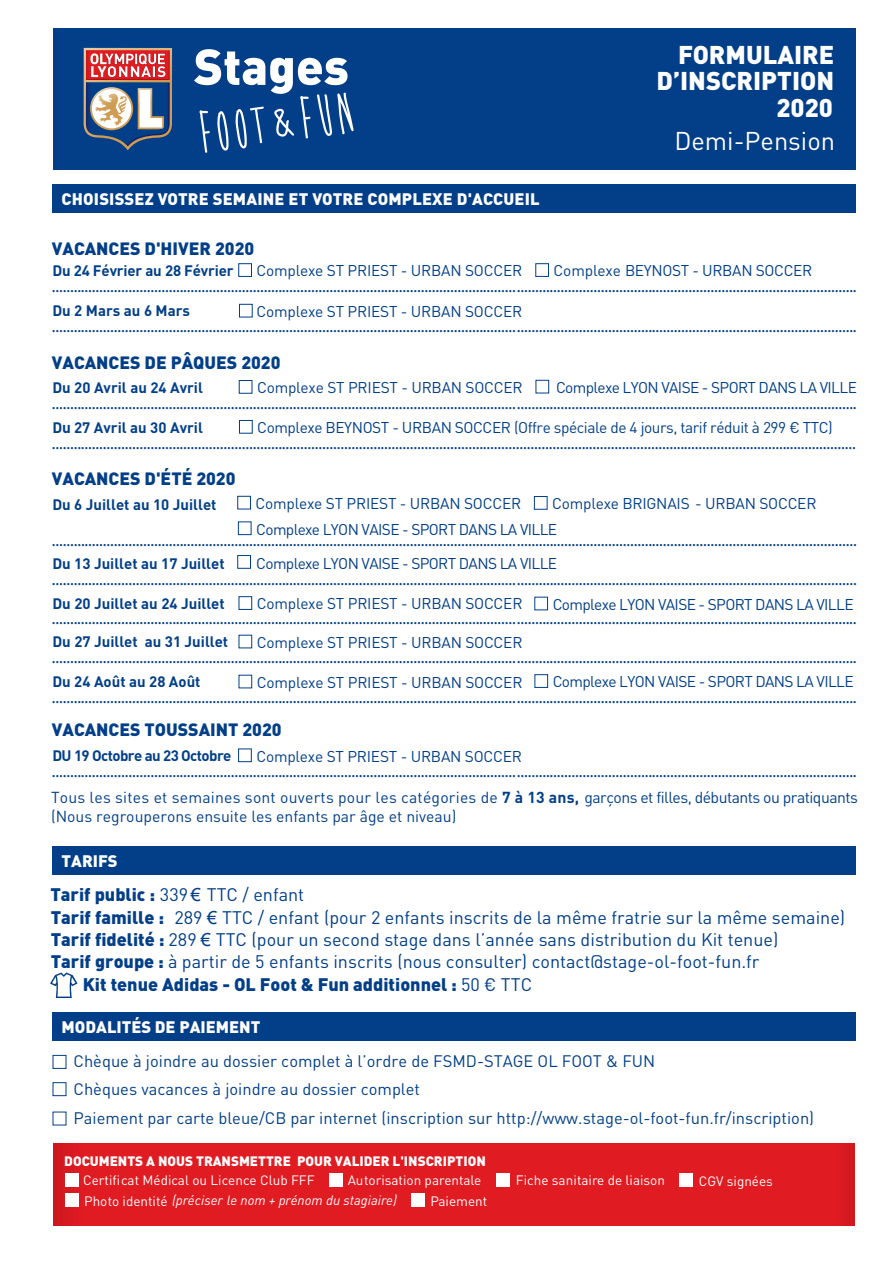
<style>
.page{position:relative;width:893px;height:1263px;background:#fff}
.page>*{position:absolute;margin:0;border:0;box-sizing:border-box;transform-origin:0 0}
.t1{font:900 25.35px/27.3px "DIN";color:#fff;text-align:right}
.t2{font:25.35px "DIN";color:#fff}
.t3{font:18px "DIN";color:#023f88}
.t4{font:900 18px "DIN";color:#023f88}
.t5{font:17.7px "Myriad Pro";color:#023f88}
.t6{font:900 17.7px "DIN";color:#023f88}
.t7{font:16.5px/27.8px "DIN";color:#023f88}
.t8{font:900 16.5px "DIN";letter-spacing:.01em;color:#fff}
.t9{font:15.75px/18.9px "DIN";color:#023f88}
.t10{font:15.45px "DIN";letter-spacing:-.02em;color:#023f88}
.t11{font:15.45px "DIN";letter-spacing:-.04em;color:#023f88}
.t12{font:700 15px "DIN";color:#023f88}
.t13{font:700 15px "DIN";letter-spacing:-.04em;color:#023f88}
.t14{font:13.5px "DIN";color:#fff}
.t15{font:900 13.5px "DIN";color:#fff}
.t16{font:italic 13.5px "DIN";color:#fff}
.s1{font-size:15.45px}
.s2{font-weight:700}
.s3{font-weight:900}
.s4{font-family:"Arial"}
.s5{font-weight:400}
.s6{font-style:normal}
</style>
<div class="page">
<div style="left:53px;top:28px;width:802px;height:142px;background:#023f88"></div>
<div style="left:53px;top:184px;width:803px;height:28px;background:#023f88"></div>
<div style="left:53px;top:847px;width:803px;height:28px;background:#023f88"></div>
<div style="left:53px;top:1012px;width:803px;height:28px;background:#023f88"></div>
<div style="left:53px;top:1055px;width:13px;height:14px;border:1px solid #023f88"></div>
<div style="left:53px;top:1082px;width:13px;height:14px;border:1px solid #023f88"></div>
<div style="left:239px;top:304px;width:14px;height:13px;border:1px solid #023f88"></div>
<div style="left:238px;top:263px;width:14px;height:14px;border:1px solid #023f88"></div>
<div style="left:535px;top:263px;width:14px;height:14px;border:1px solid #023f88"></div>
<div style="left:239px;top:420px;width:14px;height:14px;border:1px solid #023f88"></div>
<div style="left:239px;top:596px;width:13px;height:14px;border:1px solid #023f88"></div>
<div style="left:237px;top:496px;width:14px;height:13px;border:1px solid #023f88"></div>
<div style="left:239px;top:380px;width:13px;height:14px;border:1px solid #023f88"></div>
<div style="left:238px;top:748px;width:14px;height:14px;border:1px solid #023f88"></div>
<div style="left:239px;top:635px;width:13px;height:13px;border:1px solid #023f88"></div>
<div style="left:239px;top:675px;width:13px;height:13px;border:1px solid #023f88"></div>
<svg style="left:194px;top:49px;width:160px;height:104px"></svg>
<svg style="left:83px;top:47px;width:90px;height:104px"></svg>
<div style="left:536px;top:380px;width:13px;height:13px;border:1px solid #023f88"></div>
<div style="left:238px;top:521px;width:13px;height:14px;border:1px solid #023f88"></div>
<div style="left:534px;top:496px;width:13px;height:14px;border:1px solid #023f88"></div>
<div style="left:237px;top:555px;width:14px;height:14px;border:1px solid #023f88"></div>
<div style="left:534px;top:597px;width:14px;height:13px;border:1px solid #023f88"></div>
<div style="left:534px;top:674px;width:14px;height:14px;border:1px solid #023f88"></div>
<svg style="left:50px;top:972px;width:28px;height:26px"></svg>
<div style="left:53px;top:1144px;width:802px;height:82px;background:#e11b22"></div>
<div style="left:66px;top:1174px;width:13px;height:13px;background:#fff"></div>
<div style="left:329px;top:1174px;width:13px;height:13px;background:#fff"></div>
<div style="left:496px;top:1174px;width:13px;height:13px;background:#fff"></div>
<div style="left:66px;top:1193px;width:13px;height:13px;background:#fff"></div>
<div style="left:411px;top:1193px;width:13px;height:13px;background:#fff"></div>
<div style="left:680px;top:1173px;width:13px;height:13px;background:#fff"></div>
<h1 class="t1" style="left:678px;top:40px;width:158px">FORMULAIRE</h1>
<p class="t8" style="left:62px;top:188px;width:480px">CHOISISSEZ VOTRE SEMAINE ET VOTRE COMPLEXE D'ACCUEIL</p>
<p class="t6" style="left:52px;top:236px;width:204px">VACANCES D'HIVER 2020</p>
<h1 class="t1" style="left:656px;top:66px;width:179px">D’INSCRIPTION<br>2020</h1>
<h1 class="t2" style="left:674px;top:125px;width:162px">Demi-Pension</h1>
<p class="t12" style="left:52px;top:261px;width:183px">Du 24 Février au 28 Février</p>
<p class="t10" style="left:257px;top:261px;width:267px">Complexe ST PRIEST - URBAN SOCCER</p>
<p class="t10" style="left:257px;top:302px;width:267px">Complexe ST PRIEST - URBAN SOCCER</p>
<p class="t10" style="left:554px;top:261px;width:260px">Complexe BEYNOST - URBAN SOCCER</p>
<p class="t5" style="left:52px;top:275px;width:806px">............................................................................................................................................................................................................................</p>
<p class="t12" style="left:52px;top:301px;width:139px">Du 2 Mars au 6 Mars</p>
<p class="t5" style="left:52px;top:315px;width:806px">............................................................................................................................................................................................................................</p>
<p class="t6" style="left:52px;top:351px;width:230px">VACANCES DE PÂQUES 2020</p>
<p class="t12" style="left:52px;top:378px;width:152px">Du 20 Avril au 24 Avril</p>
<p class="t10" style="left:257px;top:378px;width:267px">Complexe ST PRIEST - URBAN SOCCER</p>
<p class="t11" style="left:556px;top:378px;width:302px">Complexe LYON VAISE - SPORT DANS LA VILLE</p>
<p class="t5" style="left:52px;top:392px;width:806px">............................................................................................................................................................................................................................</p>
<p class="t12" style="left:52px;top:418px;width:152px">D<span class="s1">u</span> 27 Avril au 30 Avril</p>
<p class="t5" style="left:52px;top:432px;width:805px">............................................................................................................................................................................................................................</p>
<p class="t10" style="left:257px;top:418px;width:577px">Complexe BEYNOST - URBAN SOCCER (Offre spéciale de 4 jours, tarif réduit à 299 € TTC)</p>
<p class="t6" style="left:52px;top:467px;width:185px">VACANCES D'ÉTÉ 2020</p>
<p class="t12" style="left:52px;top:494px;width:166px">Du 6 Juillet au 10 Juillet</p>
<p class="t10" style="left:256px;top:494px;width:267px">Complexe ST PRIEST - URBAN SOCCER</p>
<p class="t10" style="left:552px;top:494px;width:266px">Complexe BRIGNAIS - URBAN SOCCER</p>
<p class="t11" style="left:256px;top:519px;width:302px">Complexe LYON VAISE - SPORT DANS LA VILLE</p>
<p class="t11" style="left:256px;top:554px;width:302px">Complexe LYON VAISE - SPORT DANS LA VILLE</p>
<p class="t5" style="left:52px;top:529px;width:806px">............................................................................................................................................................................................................................</p>
<p class="t12" style="left:52px;top:554px;width:174px">Du 13 Juillet au 17 Juillet</p>
<p class="t5" style="left:52px;top:568px;width:806px">............................................................................................................................................................................................................................</p>
<p class="t12" style="left:52px;top:594px;width:174px">Du 20 Juillet au 24 Juillet</p>
<p class="t5" style="left:52px;top:608px;width:806px">............................................................................................................................................................................................................................</p>
<p class="t10" style="left:257px;top:594px;width:267px">Complexe ST PRIEST - URBAN SOCCER</p>
<p class="t11" style="left:553px;top:595px;width:302px">Complexe LYON VAISE - SPORT DANS LA VILLE</p>
<p class="t12" style="left:52px;top:632px;width:177px">Du 27 Juillet au 31 Juillet</p>
<p class="t10" style="left:257px;top:633px;width:267px">Complexe ST PRIEST - URBAN SOCCER</p>
<p class="t5" style="left:52px;top:646px;width:806px">............................................................................................................................................................................................................................</p>
<p class="t12" style="left:52px;top:672px;width:150px">Du 24 Août au 28 Août</p>
<p class="t10" style="left:257px;top:673px;width:267px">Complexe ST PRIEST - URBAN SOCCER</p>
<p class="t5" style="left:52px;top:686px;width:806px">............................................................................................................................................................................................................................</p>
<p class="t11" style="left:553px;top:672px;width:302px">Complexe LYON VAISE - SPORT DANS LA VILLE</p>
<p class="t6" style="left:52px;top:718px;width:231px">VACANCES TOUSSAINT 2020</p>
<p class="t13" style="left:52px;top:746px;width:181px">DU 19 Octobre au 23 Octobre</p>
<p class="t10" style="left:256px;top:746px;width:267px">Complexe ST PRIEST - URBAN SOCCER</p>
<p class="t5" style="left:52px;top:760px;width:806px">............................................................................................................................................................................................................................</p>
<p class="t9" style="left:51px;top:787px;width:808px">Tous les sites et semaines sont ouverts pour les catégories de <span class="s2">7 à 13 ans,</span> garçons et filles, débutants ou pratiquants (Nous regrouperons ensuite les enfants par âge et niveau)</p>
<p class="t8" style="left:62px;top:850px;width:58px">TARIFS</p>
<p class="t3" style="left:50px;top:883px;width:255px"><span class="s3">Tarif public :</span> 339 <span class="s4">€</span> TTC / enfant</p>
<p class="t3" style="left:51px;top:906px;width:796px"><span class="s3">Tarif famille :</span> 289 <span class="s4">€</span> TTC / enfant (pour 2 enfants inscrits de la même fratrie sur la même semaine)</p>
<p class="t3" style="left:51px;top:928px;width:729px"><span class="s3">Tarif fidelité :</span> 289 <span class="s4">€</span> TTC (pour un second stage dans l’année sans distribution du Kit tenue)</p>
<p class="t3" style="left:51px;top:950px;width:710px"><span class="s3">Tarif groupe :</span> à partir de 5 enfants inscrits (nous consulter) contact@stage-ol-foot-fun.fr</p>
<p class="t4" style="left:83px;top:973px;width:451px">Kit tenue Adidas - OL Foot &amp; Fun additionnel : <span class="s5">50 € TTC</span></p>
<p class="t8" style="left:62px;top:1016px;width:200px">MODALITÉS DE PAIEMENT</p>
<p class="t7" style="left:74px;top:1047px;width:583px">Chèque à joindre au dossier complet à l’ordre de FSMD-STAGE OL FOOT &amp; FUN<br>Chèques vacances à joindre au dossier complet</p>
<p class="t7" style="left:74px;top:1104px;width:742px">Paiement par carte bleue/CB par internet (inscription sur http://www.stage-ol-foot-fun.fr/inscription)</p>
<p class="t15" style="left:64px;top:1152px;width:423px">DOCUMENTS A NOUS TRANSMETTRE POUR VALIDER L'INSCRIPTION</p>
<p class="t14" style="left:83px;top:1172px;width:233px">Certificat Médical ou Licence Club FFF</p>
<p class="t14" style="left:348px;top:1172px;width:135px">Autorisation parentale</p>
<p class="t14" style="left:516px;top:1172px;width:151px">Fiche sanitaire de liaison</p>
<p class="t16" style="left:84px;top:1191px;width:314px"><span class="s6">Photo identité</span> (préciser le nom + prénom du stagiaire)</p>
<p class="t14" style="left:430px;top:1192px;width:58px">Paiement</p>
<p class="t14" style="left:699px;top:1172px;width:76px">CGV signées</p>
</div>
